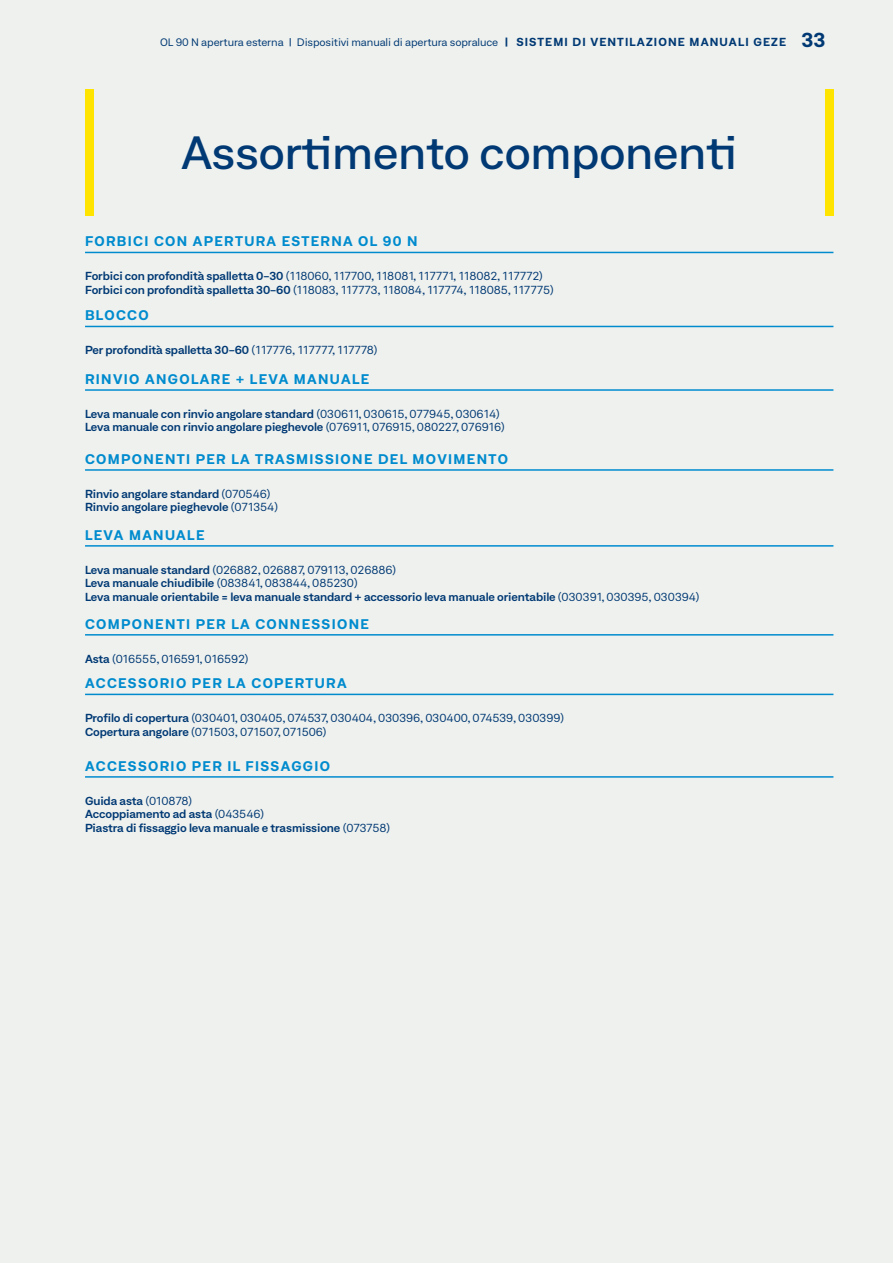
<style>
.page{position:relative;width:893px;height:1263px;background:#eff1ee}
.page>*{position:absolute;margin:0;border:0;box-sizing:border-box;transform-origin:0 0}
.t1{font:500 expanded 45px "Neufile Grotesk";letter-spacing:-.01em;color:#003974}
.t2{font:700 expanded 13.5px "Neufile Grotesk";letter-spacing:.1em;color:#008bce}
.t3{font:600 expanded 11.25px/13.5px "Neufile Grotesk";letter-spacing:-.01em;color:#003974}
.t4{font:expanded 11.25px/13.5px "Neufile Grotesk";letter-spacing:-.01em;color:#003974}
.t5{font:expanded 10.5px "Neufile Grotesk";letter-spacing:-.01em;color:#003974}
.s1{font-weight:700;font-size:11.25px}
.s2{font-weight:700;font-size:19.5px}
.s3{font-weight:600}
.s4{font-weight:400}
</style>
<div class="page">
<div style="left:85px;top:89px;width:9px;height:126px;background:#ffe400"></div>
<div style="left:824px;top:89px;width:9px;height:126px;background:#ffe400"></div>
<hr style="left:85px;top:252px;width:748px;height:1px;background:#008bce">
<hr style="left:85px;top:326px;width:748px;height:1px;background:#008bce">
<hr style="left:85px;top:389px;width:748px;height:2px;background:#008bce">
<hr style="left:85px;top:469px;width:748px;height:2px;background:#008bce">
<hr style="left:85px;top:545px;width:748px;height:2px;background:#008bce">
<hr style="left:85px;top:634px;width:748px;height:2px;background:#008bce">
<hr style="left:85px;top:694px;width:748px;height:1px;background:#008bce">
<hr style="left:85px;top:776px;width:748px;height:2px;background:#008bce">
<p class="t5" style="left:160px;top:36px;width:667px">OL 90 N apertura esterna | Dispositivi manuali di apertura sopraluce <span class="s1">| SISTEMI DI VENTILAZIONE MANUALI GEZE</span> <span class="s2">33</span></p>
<h1 class="t1" style="left:181px;top:124px;width:557px">Assortimento componenti</h1>
<p class="t2" style="left:85px;top:232px;width:334px">FORBICI CON APERTURA ESTERNA OL 90 N</p>
<p class="t4" style="left:85px;top:269px;width:470px"><span class="s3">Forbici con profondità spalletta 0-30</span> (118060, 117700, 118081, 117771, 118082, 117772)<br><span class="s3">Forbici con profondità spalletta 30-60</span> (118083, 117773, 118084, 117774, 118085, 117775)</p>
<p class="t2" style="left:85px;top:306px;width:65px">BLOCCO</p>
<p class="t3" style="left:85px;top:343px;width:294px">Per profondità spalletta 30-60 <span class="s4">(117776, 117777, 117778)</span></p>
<p class="t2" style="left:85px;top:370px;width:286px">RINVIO ANGOLARE + LEVA MANUALE</p>
<p class="t3" style="left:85px;top:407px;width:421px">Leva manuale con rinvio angolare standard <span class="s4">(030611, 030615, 077945, 030614)<br></span>Leva manuale con rinvio angolare pieghevole <span class="s4">(076911, 076915, 080227, 076916)</span></p>
<p class="t2" style="left:85px;top:450px;width:424px">COMPONENTI PER LA TRASMISSIONE DEL MOVIMENTO</p>
<p class="t3" style="left:85px;top:487px;width:195px">Rinvio angolare standard <span class="s4">(070546)<br></span>Rinvio angolare pieghevole <span class="s4">(071354)</span></p>
<p class="t2" style="left:85px;top:526px;width:121px">LEVA MANUALE</p>
<p class="t3" style="left:85px;top:563px;width:616px">Leva manuale standard <span class="s4">(026882, 026887, 079113, 026886)<br></span>Leva manuale chiudibile <span class="s4">(083841, 083844, 085230)<br></span>Leva manuale orientabile = leva manuale standard + accessorio leva manuale orientabile <span class="s4">(030391, 030395, 030394)</span></p>
<p class="t2" style="left:85px;top:615px;width:285px">COMPONENTI PER LA CONNESSIONE</p>
<p class="t4" style="left:85px;top:652px;width:165px"><span class="s3">Asta</span> (016555, 016591, 016592)</p>
<p class="t2" style="left:85px;top:674px;width:263px">ACCESSORIO PER LA COPERTURA</p>
<p class="t4" style="left:85px;top:711px;width:481px"><span class="s3">Profilo di copertura</span> (030401, 030405, 074537, 030404, 030396, 030400, 074539, 030399)<br><span class="s3">Copertura angolare</span> (071503, 071507, 071506)</p>
<p class="t2" style="left:85px;top:757px;width:247px">ACCESSORIO PER IL FISSAGGIO</p>
<p class="t3" style="left:85px;top:794px;width:307px">Guida asta <span class="s4">(010878)<br></span>Accoppiamento ad asta <span class="s4">(043546)<br></span>Piastra di fissaggio leva manuale e trasmissione <span class="s4">(073758)</span></p>
</div>
